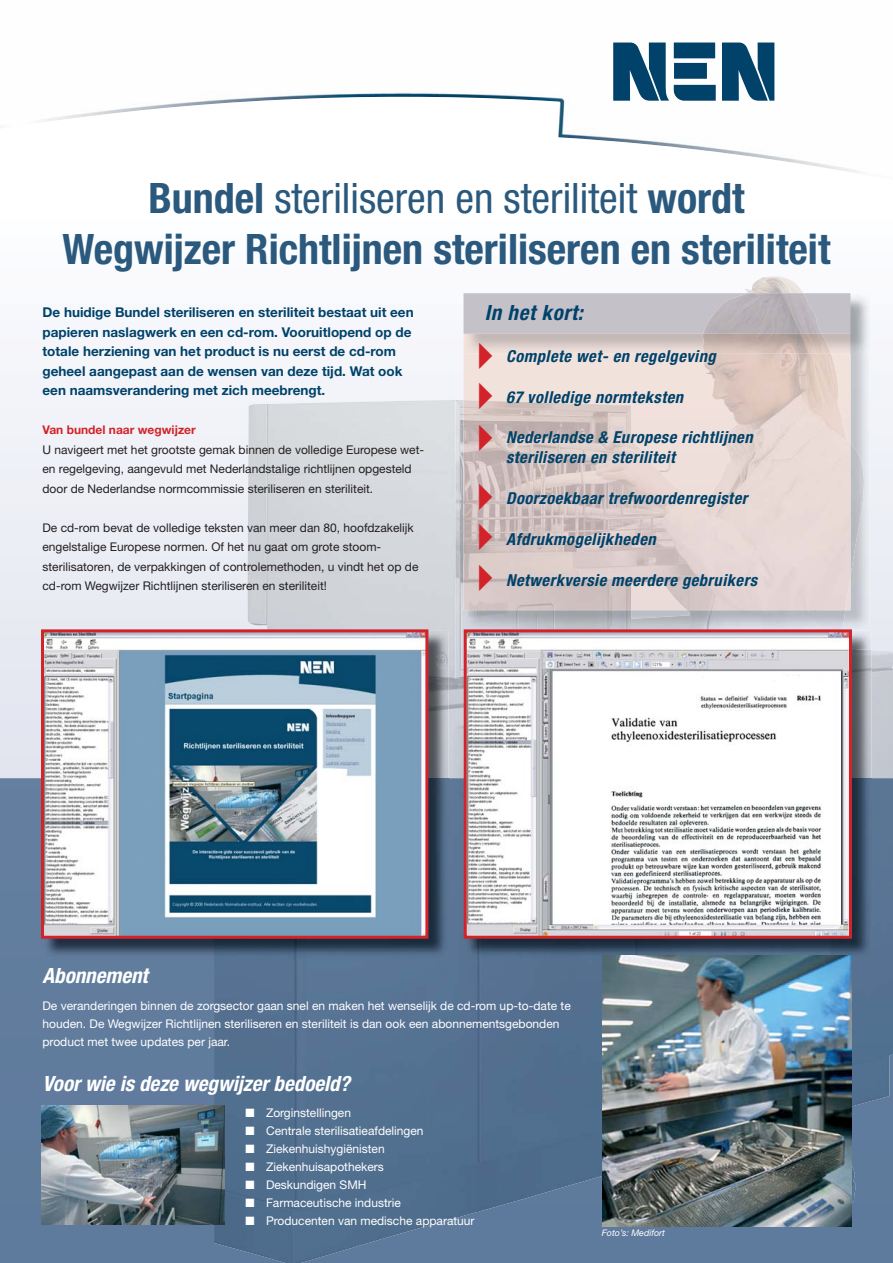
<style>
.page{position:relative;width:893px;height:1263px;background:#fff}
.page>*{position:absolute;margin:0;border:0;box-sizing:border-box;transform-origin:0 0}
.t1{font:700 condensed 42px/50.4px "Helvetica Neue";color:#2a597d;text-align:center}
.t2{font:42px/41.2px "Webdings";color:#d2232a;text-align:justify}
.t3{font:italic 700 condensed 21px "Helvetica Neue";color:#fff}
.t4{font:italic 700 condensed 21px "Helvetica Neue";letter-spacing:.03em;color:#004269}
.t5{font:italic 700 condensed 16.5px/19.8px "Helvetica Neue";letter-spacing:.03em;color:#004269}
.t6{font:700 13.5px/19.5px "Helvetica Neue";color:#004269}
.t7{font:12px/19.5px "Helvetica Neue";color:#231f20}
.t8{font:12px/18px "Helvetica Neue";color:#fff}
.t9{font:700 12px "Helvetica Neue";color:#d2232a}
.t10{font:italic 9px "Helvetica Neue";color:#fff}
.s1{font-weight:400}
</style>
<div class="page">
<svg style="left:0;top:276px;width:893px;height:502px"></svg>
<img style="left:744px;top:277px;width:60px;height:16px">
<img style="left:247px;top:377px;width:218px;height:300px">
<img style="left:871px;top:627px;width:22px;height:50px">
<img style="left:449px;top:677px;width:15px;height:101px">
<div style="left:871px;top:677px;width:22px;height:101px;background:#c5c8d1"></div>
<div style="left:0;top:778px;width:893px;height:485px;background:#607b9d"></div>
<img style="left:425px;top:778px;width:53px;height:485px">
<img style="left:851px;top:778px;width:42px;height:429px">
<img style="left:214px;top:959px;width:211px;height:304px">
<img style="left:478px;top:959px;width:124px;height:258px">
<img style="left:39px;top:91px;width:820px;height:82px">
<svg style="left:613px;top:43px;width:103px;height:58px"></svg>
<svg style="left:722px;top:43px;width:52px;height:58px;background:#275f80"></svg>
<img style="left:850px;top:354px;width:21px;height:277px">
<img style="left:815px;top:444px;width:50px;height:186px">
<img style="left:465px;top:610px;width:350px;height:19px">
<img style="left:463px;top:354px;width:387px;height:256px">
<img style="left:428px;top:631px;width:21px;height:147px">
<img style="left:43px;top:778px;width:406px;height:181px">
<img style="left:45px;top:633px;width:379px;height:302px">
<div style="left:41px;top:629px;width:387px;height:310px;border:3px solid #d2232a"></div>
<img style="left:465px;top:631px;width:406px;height:328px">
<img style="left:468px;top:633px;width:380px;height:302px">
<div style="left:464px;top:629px;width:388px;height:310px;border:3px solid #d2232a"></div>
<img style="left:602px;top:956px;width:249px;height:270px">
<img style="left:850px;top:295px;width:20px;height:59px">
<img style="left:465px;top:334px;width:385px;height:20px">
<img style="left:702px;top:334px;width:129px;height:20px">
<div style="left:463px;top:293px;width:387px;height:41px;background:#c5c1c9"></div>
<img style="left:703px;top:293px;width:119px;height:41px">
<img style="left:42px;top:1106px;width:182px;height:119px">
<h1 class="t1" style="left:63px;top:177px;width:769px">Bundel <span class="s1">steriliseren en steriliteit</span> wordt<br>Wegwijzer Richtlijnen steriliseren en steriliteit</h1>
<p class="t6" style="left:43px;top:304px;width:373px">De huidige Bundel steriliseren en steriliteit bestaat uit een papieren naslagwerk en een cd-rom. Vooruitlopend op de totale herziening van het product is nu eerst de cd-rom geheel aangepast aan de wensen van deze tijd. Wat ook een naamsverandering met zich meebrengt.</p>
<p class="t9" style="left:43px;top:425px;width:155px">Van bundel naar wegwijzer</p>
<p class="t7" style="left:43px;top:441px;width:383px">U navigeert met het grootste gemak binnen de volledige Europese wet&shy;en regelgeving, aangevuld met Nederlandstalige richtlijnen opgesteld door de Nederlandse normcommissie steriliseren en steriliteit.</p>
<p class="t7" style="left:43px;top:519px;width:377px">De cd-rom bevat de volledige teksten van meer dan 80, hoofd zakelijk engelstalige Europese normen. Of het nu gaat om grote stoom&shy;sterilisatoren, de verpakkingen of controlemethoden, u vindt het op de cd-rom Wegwijzer Richtlijnen steriliseren en steriliteit!</p>
<h2 class="t4" style="left:485px;top:305px;width:100px">In het kort:</h2>
<h3 class="t5" style="left:506px;top:347px;width:211px">Complete wet- en regelgeving</h3>
<h3 class="t5" style="left:506px;top:388px;width:179px">67 volledige normteksten</h3>
<h3 class="t5" style="left:506px;top:429px;width:248px">Nederlandse &amp; Europese richtlijnen steriliseren en steriliteit</h3>
<h3 class="t5" style="left:506px;top:490px;width:243px">Doorzoekbaar trefwoordenregister</h3>
<h3 class="t5" style="left:506px;top:530px;width:151px">Afdrukmogelijkheden</h3>
<h3 class="t5" style="left:506px;top:571px;width:252px">Netwerkversie meerdere gebruikers</h3>
<h1 class="t2" style="left:463px;top:336px;width:43px">✔ ✔ ✔</h1>
<h1 class="t2" style="left:463px;top:477px;width:43px;line-height:40.5px">✔ ✔ ✔</h1>
<h2 class="t3" style="left:43px;top:968px;width:107px">Abonnement</h2>
<p class="t8" style="left:43px;top:998px;width:530px">De veranderingen binnen de zorgsector gaan snel en maken het wenselijk de cd-rom up-to-date te houden. De Wegwijzer Richtlijnen steriliseren en steriliteit is dan ook een abonnementsgebonden product met twee updates per jaar.</p>
<h2 class="t3" style="left:43px;top:1076px;width:309px">Voor wie is deze wegwijzer bedoeld?</h2>
<p class="t8" style="left:246px;top:1104px;width:107px">■ Zorginstellingen</p>
<p class="t8" style="left:246px;top:1122px;width:179px">■ Centrale sterilisatieafdelingen</p>
<p class="t8" style="left:246px;top:1140px;width:141px">■ Ziekenhuishygiënisten</p>
<p class="t8" style="left:246px;top:1158px;width:140px">■ Ziekenhuisapothekers</p>
<p class="t8" style="left:246px;top:1176px;width:122px">■ Deskundigen SMH</p>
<p class="t8" style="left:246px;top:1194px;width:157px">■ Farmaceutische industrie</p>
<p class="t8" style="left:246px;top:1212px;width:230px">■ Producenten van medische apparatuur</p>
<p class="t10" style="left:602px;top:1230px;width:65px">Foto’s: Medifort</p>
</div>
